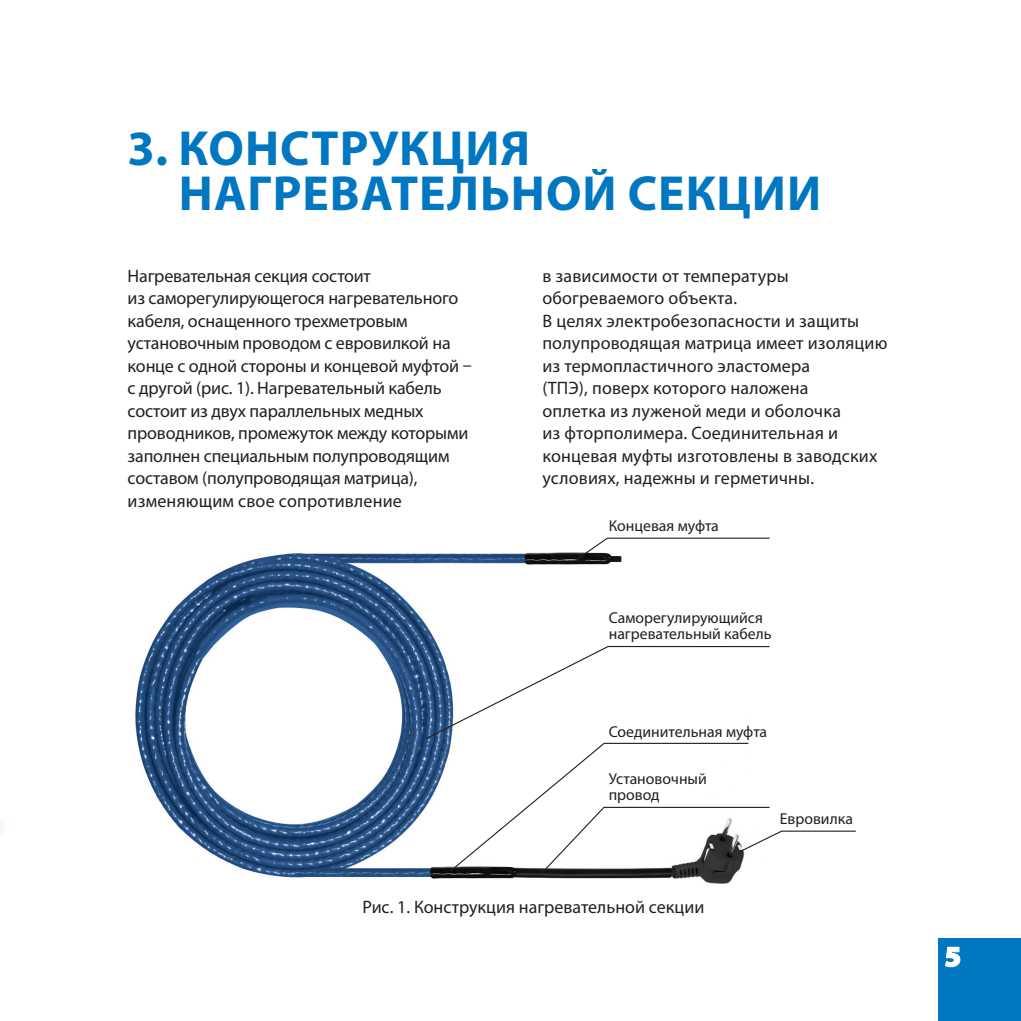
<style>
.page{position:relative;width:1021px;height:1021px;background:#fff}
.page>*{position:absolute;margin:0;border:0;box-sizing:border-box;transform-origin:0 0}
.t1{font:700 49.5px/45px "Myriad Pro";letter-spacing:.02em;color:#0077c0}
.t2{font:900 29.25px "Myriad Pro";color:#fff}
.t3{font:18px/22.5px "Myriad Pro";color:#231f20}
.t4{font:15.75px/15.8px "Myriad Pro";color:#231f20}
</style>
<div class="page">
<div style="left:938px;top:938px;width:82px;height:82px;background:#0077c0"></div>
<svg style="left:945px;top:946px;width:15px;height:21px"></svg>
<img style="left:135px;top:552px;width:600px;height:332px">
<svg style="left:424px;top:645px;width:432px;height:229px"></svg>
<svg style="left:575px;top:537px;width:195px;height:24px"></svg>
<h1 class="t1" style="left:179px;top:124px;width:644px;text-indent:-51px">3. КОНСТРУКЦИЯ<br>НАГРЕВАТЕЛЬНОЙ СЕКЦИИ</h1>
<p class="t3" style="left:128px;top:264px;width:345px">Нагревательная секция состоит<br>из саморегулирующегося нагревательного кабеля, оснащенного трехметровым установочным проводом с евровилкой на конце с одной стороны и концевой муфтой – с другой (рис. 1). Нагревательный кабель состоит из двух параллельных медных проводников, промежуток между которыми заполнен специальным полупроводящим составом (полупроводящая матрица), изменяющим свое сопротивление</p>
<p class="t3" style="left:542px;top:264px;width:346px">в зависимости от температуры обогреваемого объекта.<br>В целях электробезопасности и защиты полупроводящая матрица имеет изоляцию из термопластичного эластомера<br>(ТПЭ), поверх которого наложена<br>оплетка из луженой меди и оболочка<br>из фторполимера. Соединительная и концевая муфты изготовлены в заводских условиях, надежны и герметичны.</p>
<p class="t4" style="left:608px;top:517px;width:112px">Концевая муфта</p>
<p class="t4" style="left:608px;top:609px;width:164px">Саморегулирующийся нагревательный кабель</p>
<p class="t4" style="left:608px;top:723px;width:160px">Соединительная муфта</p>
<p class="t4" style="left:608px;top:770px;width:100px">Установочный провод</p>
<p class="t4" style="left:779px;top:810px;width:75px">Евровилка</p>
<p class="t3" style="left:362px;top:895px;width:343px">Рис. 1. Конструкция нагревательной секции</p>
<h2 class="t2" style="left:944px;top:939px;width:18px">5</h2>
</div>
